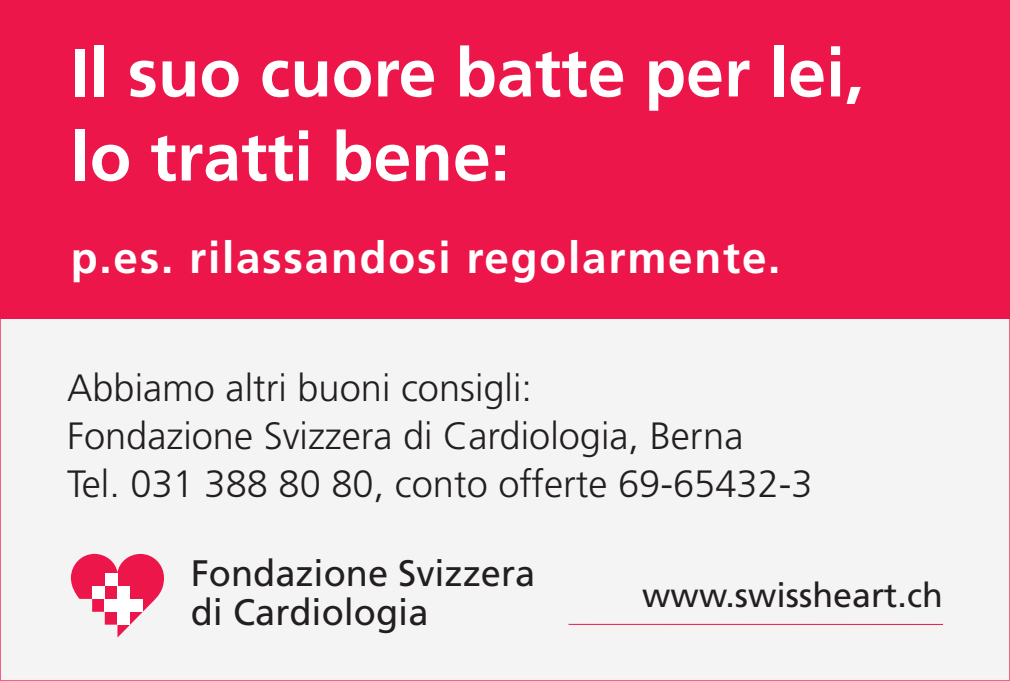
<style>
.page{position:relative;width:1010px;height:681px;background:#fff}
.page>*{position:absolute;margin:0;border:0;box-sizing:border-box;transform-origin:0 0}
.t1{font:700 68px/84px "Frutiger LT Std";color:#fff}
.t2{font:700 44px "Frutiger LT Std";letter-spacing:.04em;color:#fff}
.t3{font:300 38px/48px "Frutiger LT Std";color:#231f20}
.t4{font:36.8px/38px "Frutiger";color:#231f20}
.t5{font:34px "Frutiger LT Std";color:#231f20}
</style>
<div class="page">
<div style="left:0;top:34px;width:1009px;height:646px;background:#f4f4f4"></div>
<div style="left:0;top:0;width:1009px;height:319px;background:#ed164b"></div>
<svg style="left:71px;top:553px;width:93px;height:84px"></svg>
<div style="left:92px;top:585px;width:13px;height:13px;background:#fff"></div>
<div style="left:105px;top:573px;width:12px;height:12px;background:#fff"></div>
<div style="left:105px;top:598px;width:38px;height:13px;background:#fff"></div>
<div style="left:117px;top:585px;width:13px;height:39px;background:#fff"></div>
<hr style="left:568px;top:623px;width:374px;height:1px;background:#ed164b">
<h1 class="t1" style="left:71px;top:31px;width:794px">Il suo cuore batte per lei, lo tratti bene:</h1>
<p class="t2" style="left:71px;top:231px;width:711px">p.es. rilassandosi regolarmente.</p>
<p class="t3" style="left:67px;top:364px;width:746px">Abbiamo altri buoni consigli:<br>Fondazione Svizzera di Cardiologia, Berna<br>Tel. 031 388 80 80, conto offerte 69-65432-3</p>
<p class="t4" style="left:191px;top:554px;width:346px">Fondazione Svizzera di Cardiologia</p>
<p class="t5" style="left:642px;top:575px;width:302px">www.swissheart.ch</p>
</div>
